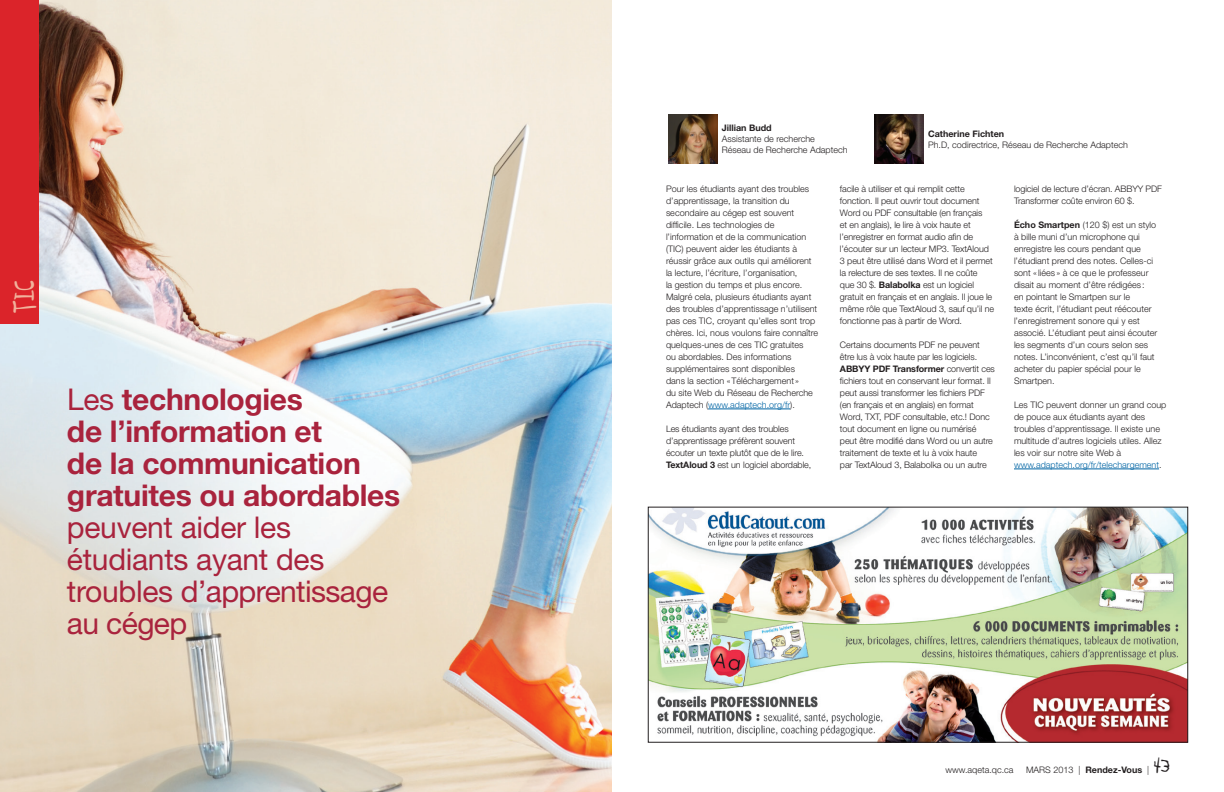
<style>
.page{position:relative;width:1224px;height:792px;background:#fff}
.page>*{position:absolute;margin:0;border:0;box-sizing:border-box;transform-origin:0 0}
.t1{font:32px "Boopee";color:#f1b29c}
.t2{font:700 30px/32px "Helvetica Neue";letter-spacing:-.01em;color:#a9233d}
.t3{font:30px/32px "Helvetica Neue";letter-spacing:-.01em;color:#a9233d}
.t4{font:24px "Boopee";color:#231f20}
.t5{font:300 9px/12px "Helvetica Neue";color:#231f20}
.t6{font:700 9px "Helvetica Neue";color:#231f20}
.s1{font-weight:400}
.s2{color:#0065a4}
.s3{font-weight:700}
.s4{font-weight:300}
</style>
<div class="page">
<img style="left:0;top:0;width:612px;height:792px">
<div style="left:0;top:0;width:39px;height:324px;background:#db242a"></div>
<hr style="left:708px;top:409px;width:82px;height:1px;background:#0065a4">
<hr style="left:1014px;top:469px;width:145px;height:1px;background:#0065a4">
<img style="left:668px;top:114px;width:50px;height:50px">
<img style="left:874px;top:114px;width:50px;height:50px">
<img style="left:650px;top:509px;width:536px;height:231px">
<div style="left:648px;top:507px;width:540px;height:235px;border:1px solid #231f20"></div>
<h1 class="t1" style="left:6px;top:313px;width:33px;rotate:-90deg">tic</h1>
<h2 class="t2" style="left:67px;top:383px;width:335px"><span class="s1">Les</span> technologies<br>de l’information et<br>de la communication gratuites ou abordables</h2>
<h2 class="t3" style="left:67px;top:511px;width:323px">peuvent aider les étudiants ayant des troubles d’apprentissage au cégep</h2>
<p class="t6" style="left:722px;top:122px;width:51px">Jillian Budd</p>
<p class="t5" style="left:722px;top:133px;width:127px;line-height:11px">Assistante de recherche<br>Réseau de Recherche Adaptech</p>
<p class="t6" style="left:928px;top:128px;width:78px">Catherine Fichten</p>
<p class="t5" style="left:928px;top:138px;width:201px">Ph.D, codirectrice, Réseau de Recherche Adaptech</p>
<p class="t5" style="left:666px;top:183px;width:154px">Pour les étudiants ayant des troubles d’apprentissage, la transition du secondaire au cégep est souvent difficile. Les technologies de l’information et de la communication (TIC) peuvent aider les étudiants à réussir grâce aux outils qui améliorent la lecture, l’écriture, l’organisation,<br>la gestion du temps et plus encore.<br>Malgré cela, plusieurs étudiants ayant des troubles d’apprentissage n’utilisent pas ces TIC, croyant qu’elles sont trop chères. Ici, nous voulons faire connaître quelques-unes de ces TIC gratuites<br>ou abordables. Des informations supplémentaires sont disponibles<br>dans la section «Téléchargement »<br>du site Web du Réseau de Recherche Adaptech (<span class="s2">www.adaptech.org/fr</span>).</p>
<p class="t5" style="left:666px;top:423px;width:147px">Les étudiants ayant des troubles d’apprentissage préfèrent souvent écouter un texte plutôt que de le lire.<br><span class="s3">TextAloud 3</span> est un logiciel abordable,</p>
<p class="t5" style="left:840px;top:183px;width:156px">facile à utiliser et qui remplit cette fonction. Il peut ouvrir tout document Word ou PDF consultable (en français<br>et en anglais), le lire à voix haute et l’enregistrer en format audio afin de l’écouter sur un lecteur MP3. TextAloud 3 peut être utilisé dans Word et il permet la relecture de ses textes. Il ne coûte que 30 $. <span class="s3">Balabolka</span> est un logiciel gratuit en français et en anglais. Il joue le même rôle que TextAloud 3, sauf qu’il ne fonctionne pas à partir de Word.</p>
<p class="t5" style="left:840px;top:339px;width:156px">Certains documents PDF ne peuvent être lus à voix haute par les logiciels.<br><span class="s3">ABBYY PDF Transformer</span> convertit ces fichiers tout en conservant leur format. Il peut aussi transformer les fichiers PDF (en français et en anglais) en format Word, TXT, PDF consultable, etc.! Donc tout document en ligne ou numérisé peut être modifié dans Word ou un autre traitement de texte et lu à voix haute<br>par TextAloud 3, Balabolka ou un autre</p>
<p class="t5" style="left:1014px;top:183px;width:150px">logiciel de lecture d’écran. ABBYY PDF<br>Transformer coûte environ 60 $.</p>
<p class="t5" style="left:1014px;top:219px;width:145px"><span class="s3">Écho Smartpen</span> (120 $) est un stylo à bille muni d’un microphone qui enregistre les cours pendant que l’étudiant prend des notes. Celles-ci sont « liées » à ce que le professeur disait au moment d’être rédigées :<br>en pointant le Smartpen sur le<br>texte écrit, l’étudiant peut réécouter l’enregistrement sonore qui y est associé. L’étudiant peut ainsi écouter les segments d’un cours selon ses notes. L’inconvénient, c’est qu’il faut acheter du papier spécial pour le Smartpen.</p>
<p class="t5" style="left:1014px;top:399px;width:154px">Les TIC peuvent donner un grand coup de pouce aux étudiants ayant des troubles d’apprentissage. Il existe une multitude d’autres logiciels utiles. Allez les voir sur notre site Web à <span class="s2">www.adaptech.org/fr/telechargement</span>.</p>
<p class="t5" style="left:946px;top:764px;width:70px">www.aqeta.qc.ca</p>
<p class="t6" style="left:1026px;top:764px;width:125px"><span class="s4">mars 2013 |</span> Rendez-Vous <span class="s4">|</span></p>
<h3 class="t4" style="left:1154px;top:752px;width:17px">43</h3>
</div>
